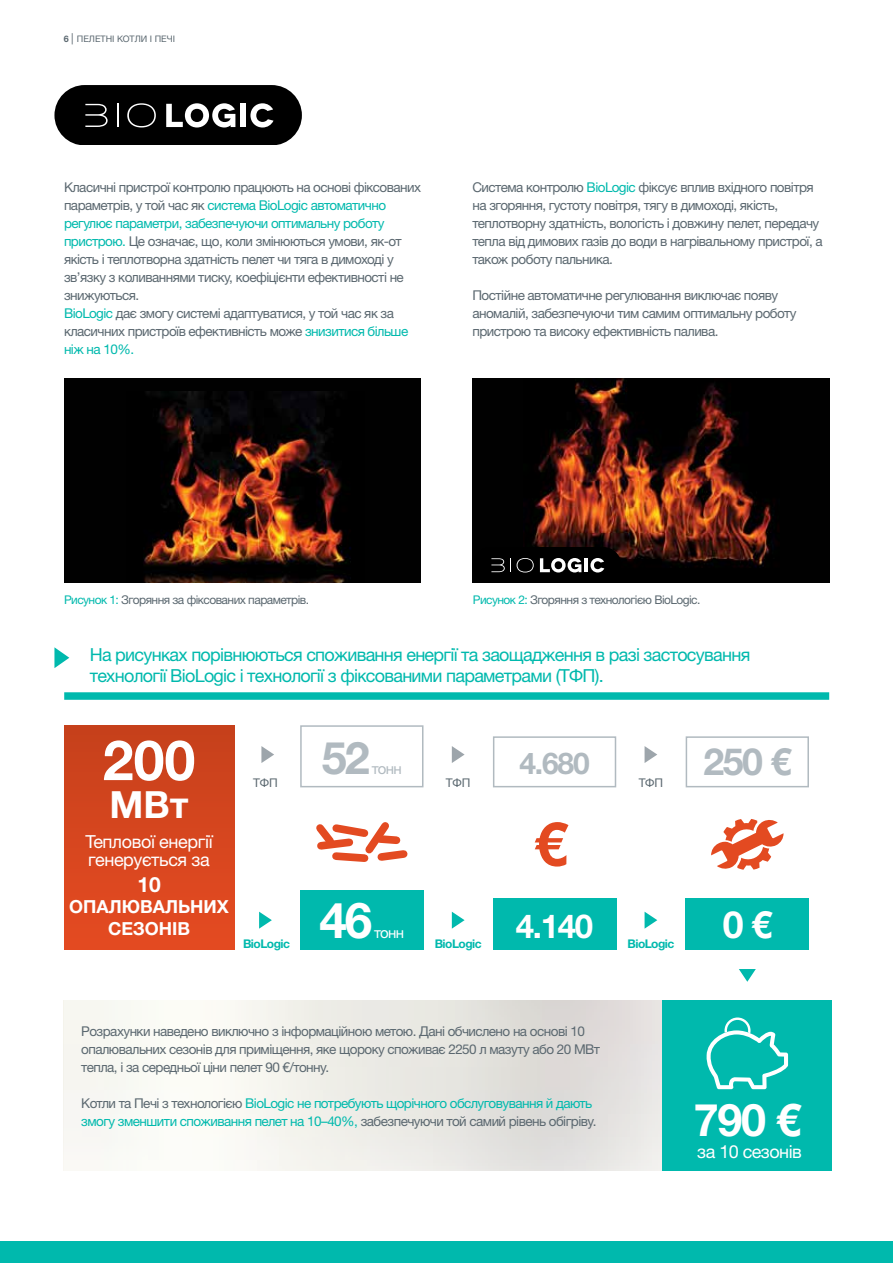
<style>
.page{position:relative;width:893px;height:1263px;background:#fff}
.page>*{position:absolute;margin:0;border:0;box-sizing:border-box;transform-origin:0 0}
.t1{font:700 55.5px "Helvetica Neue LTW1 G";color:#fff}
.t2{font:700 49.5px "Helvetica Neue LTW1 G";color:#fff}
.t3{font:700 45px "Helvetica Neue LTW1 G";color:#fff}
.t4{font:700 45px "Helvetica Neue LTW1 G";color:#b1bac0}
.t5{font:700 37.5px "Helvetica Neue LTW1 G";color:#fff}
.t6{font:700 37.5px "Helvetica Neue LTW1 G";color:#b1bac0}
.t7{font:700 33px "Helvetica Neue LTW1 G";color:#fff}
.t8{font:700 30px "Helvetica Neue LTW1 G";color:#b1bac0}
.t9{font:700 21px "Helvetica Neue LTW1 G";color:#fff}
.t10{font:18px/21px "Helvetica Neue LTW1 G";letter-spacing:-.04em;color:#00b9ad}
.t11{font:18px/18px "Helvetica Neue LTW1 G";letter-spacing:-.02em;color:#fff}
.t12{font:700 18px/21.6px "Helvetica Neue LTW1 G";color:#fff;text-align:center}
.t13{font:15px "Helvetica Neue LTW1 G";color:#fff}
.t14{font:15px "Helvetica Neue LTW1 G";color:#b1bac0}
.t15{font:13.5px/18px "Helvetica Neue LTW1 G";letter-spacing:-.04em;color:#5b6870}
.t16{font:13.5px/18px "Helvetica Neue LTW1 G";letter-spacing:-.04em;color:#00b9ad}
.t17{font:12px "Helvetica Neue LTW1 G";letter-spacing:-.045em;color:#5b6870}
.t18{font:700 12px "Helvetica Neue LTW1 G";letter-spacing:-.04em;color:#00b9ad}
.t19{font:9px "Helvetica Neue LTW1 G";color:#5b6870}
.s1{font-weight:700}
.s2{font-size:11.25px}
.s3{color:#00b9ad}
.s4{color:#5b6870}
</style>
<div class="page">
<div style="left:0;top:1242px;width:893px;height:21px;background:#00b9ad"></div>
<svg style="left:64px;top:1001px;width:598px;height:170px"></svg>
<div style="left:64px;top:379px;width:357px;height:204px;background:#010101"></div>
<img style="left:144px;top:392px;width:207px;height:191px">
<div style="left:473px;top:379px;width:357px;height:204px;background:#010101"></div>
<img style="left:532px;top:379px;width:247px;height:188px">
<div style="left:64px;top:692px;width:765px;height:8px;background:#00b9ad"></div>
<div style="left:54px;top:85px;width:248px;height:60px;background:#000;border-radius:30px"></div>
<svg style="left:117px;top:104px;width:1px;height:23px"></svg>
<svg style="left:127px;top:103px;width:29px;height:24px"></svg>
<svg style="left:85px;top:104px;width:23px;height:23px"></svg>
<svg style="left:166px;top:103px;width:69px;height:25px"></svg>
<div style="left:241px;top:104px;width:5px;height:23px;background:#fff"></div>
<svg style="left:250px;top:103px;width:23px;height:25px"></svg>
<div style="left:473px;top:547px;width:148px;height:36px;background:#000;border-radius:18px"></div>
<svg style="left:517px;top:558px;width:17px;height:14px"></svg>
<svg style="left:491px;top:558px;width:20px;height:14px"></svg>
<svg style="left:540px;top:558px;width:41px;height:14px"></svg>
<hr style="left:585px;top:558px;width:3px;height:14px;background:#fff">
<svg style="left:590px;top:558px;width:14px;height:14px"></svg>
<svg style="left:54px;top:647px;width:15px;height:21px"></svg>
<svg style="left:261px;top:746px;width:13px;height:17px"></svg>
<svg style="left:259px;top:912px;width:13px;height:17px"></svg>
<svg style="left:452px;top:746px;width:13px;height:17px"></svg>
<svg style="left:452px;top:912px;width:13px;height:17px"></svg>
<svg style="left:645px;top:746px;width:12px;height:17px"></svg>
<svg style="left:645px;top:912px;width:12px;height:17px"></svg>
<svg style="left:739px;top:969px;width:17px;height:13px"></svg>
<div style="left:300px;top:890px;width:123px;height:60px;background:#00b9ad"></div>
<div style="left:686px;top:899px;width:123px;height:51px;background:#00b9ad"></div>
<svg style="left:711px;top:819px;width:73px;height:51px"></svg>
<div style="left:493px;top:899px;width:123px;height:51px;background:#00b9ad"></div>
<div style="left:64px;top:725px;width:170px;height:225px;background:linear-gradient(to bottom,#c6401b,#e54b22)"></div>
<svg style="left:535px;top:822px;width:33px;height:44px"></svg>
<div style="left:662px;top:1001px;width:170px;height:170px;background:#00b9ad"></div>
<svg style="left:316px;top:822px;width:92px;height:40px"></svg>
<div style="left:300px;top:725px;width:123px;height:62px;border:2px solid #b1bac0"></div>
<div style="left:686px;top:736px;width:123px;height:51px;border:2px solid #b1bac0"></div>
<div style="left:493px;top:736px;width:123px;height:51px;border:2px solid #b1bac0"></div>
<svg style="left:706px;top:1017px;width:82px;height:72px"></svg>
<p class="t19" style="left:64px;top:33px;width:113px"><span class="s1">6</span> <span class="s2">|</span> ПЕЛЕТНІ КОТЛИ І ПЕЧІ</p>
<p class="t15" style="left:64px;top:179px;width:359px">Класичні пристрої контролю працюють на основі фіксованих параметрів, у той час як <span class="s3">система BioLogic автоматично регулює параметри, забезпечуючи оптимальну роботу пристрою.</span> Це означає, що, коли змінюються умови, як-от якість і теплотворна здатність пелет чи тяга в димоході у зв’язку з коливаннями тиску, коефіцієнти ефективності не знижуються.<br><span class="s3">BioLogic</span> дає змогу системі адаптуватися, у той час як за класичних пристроїв ефективність може <span class="s3">знизитися більше ніж на 10%.</span></p>
<p class="t15" style="left:472px;top:179px;width:352px">Система контролю <span class="s3">BioLogic</span> фіксує вплив вхідного повітря на згоряння, густоту повітря, тягу в димоході, якість, теплотворну здатність, вологість і довжину пелет, передачу тепла від димових газів до води в нагрівальному пристрої, а також роботу пальника.</p>
<p class="t15" style="left:472px;top:287px;width:326px">Постійне автоматичне регулювання виключає появу аномалій, забезпечуючи тим самим оптимальну роботу пристрою та високу ефективність палива.</p>
<p class="t17" style="left:64px;top:592px;width:247px"><span class="s3">Рисунок 1:</span> Згоряння за фіксованих параметрів.</p>
<p class="t17" style="left:473px;top:592px;width:229px"><span class="s3">Рисунок 2:</span> Згоряння з технологією BioLogic.</p>
<h3 class="t10" style="left:90px;top:644px;width:662px">На рисунках порівнюються споживання енергії та заощадження в разі застосування технології BioLogic і технології з фіксованими параметрами (ТФП).</h3>
<h1 class="t1" style="left:103px;top:726px;width:94px">200</h1>
<h3 class="t5" style="left:109px;top:781px;width:81px">МВт</h3>
<h3 class="t11" style="left:85px;top:833px;width:129px">Теплової енергії генерується за</h3>
<h3 class="t9" style="left:137px;top:871px;width:25px">10</h3>
<h3 class="t12" style="left:69px;top:896px;width:161px">ОПАЛЮВАЛЬНИХ<br>СЕЗОНІВ</h3>
<h2 class="t2" style="left:319px;top:890px;width:55px">46</h2>
<h3 class="t4" style="left:322px;top:730px;width:50px">52</h3>
<p class="t14" style="left:372px;top:759px;width:32px">тонн</p>
<p class="t17" style="left:253px;top:776px;width:26px">ТФП</p>
<p class="t13" style="left:374px;top:923px;width:32px">тонн</p>
<p class="t18" style="left:243px;top:937px;width:49px">BioLogic</p>
<p class="t17" style="left:446px;top:776px;width:26px">ТФП</p>
<p class="t18" style="left:435px;top:937px;width:49px">BioLogic</p>
<h3 class="t8" style="left:519px;top:744px;width:72px">4.680</h3>
<h3 class="t6" style="left:703px;top:739px;width:89px">250 €</h3>
<p class="t17" style="left:639px;top:776px;width:26px">ТФП</p>
<h3 class="t7" style="left:516px;top:906px;width:79px">4.140</h3>
<p class="t18" style="left:627px;top:937px;width:49px">BioLogic</p>
<h3 class="t5" style="left:723px;top:901px;width:51px">0 €</h3>
<p class="t15" style="left:81px;top:1022px;width:520px">Розрахунки наведено виключно з інформаційною метою. Дані обчислено на основі 10 опалювальних сезонів для приміщення, яке щороку споживає 2250 л мазуту або 20 МВт тепла, і за середньої ціни пелет 90 €/тонну.</p>
<p class="t16" style="left:81px;top:1094px;width:517px"><span class="s4">Котли та Печі з технологією</span> BioLogic не потребують щорічного обслуговування й дають змогу зменшити споживання пелет на 10–40%, <span class="s4">забезпечуючи той самий рівень обігріву.</span></p>
<h3 class="t3" style="left:694px;top:1092px;width:109px">790 €</h3>
<h3 class="t11" style="left:697px;top:1143px;width:106px">за 10 сезонів</h3>
</div>
